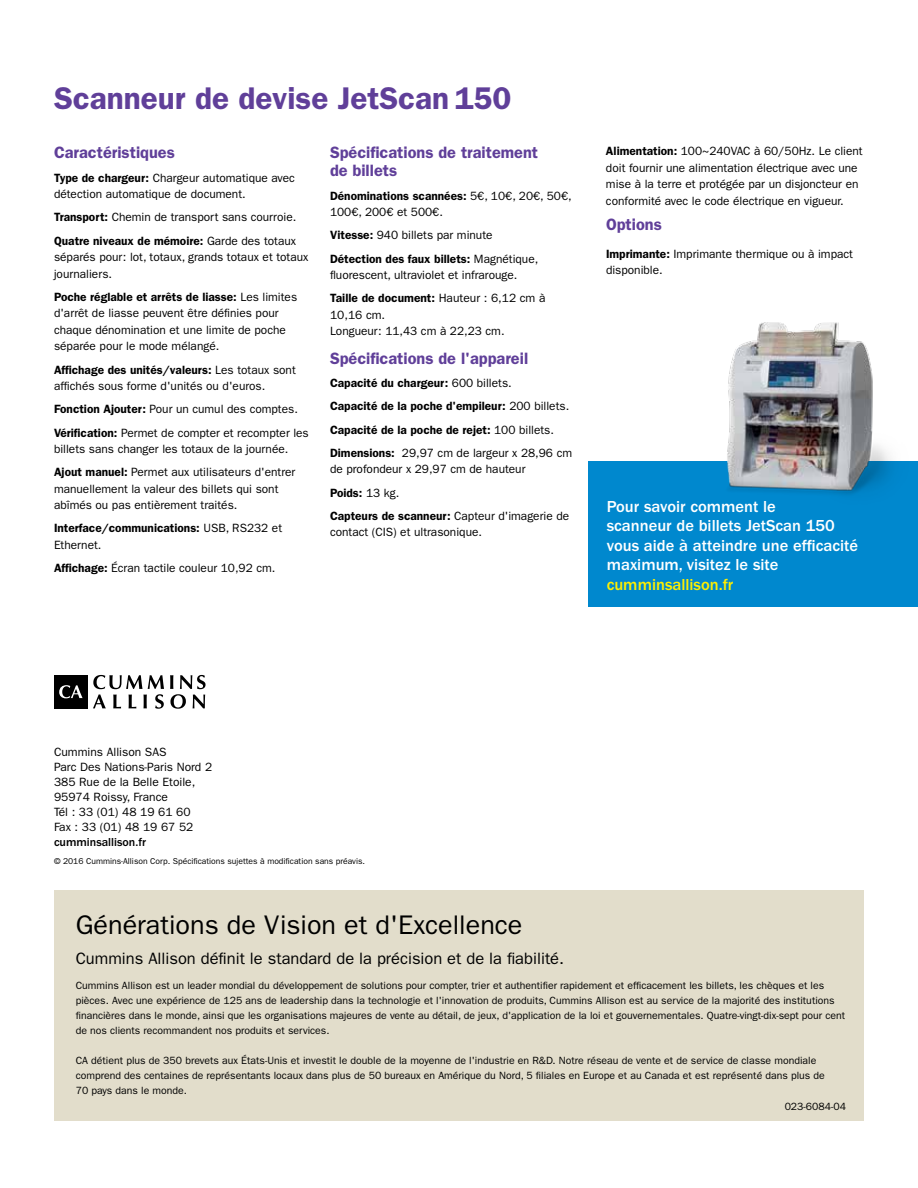
<style>
.page{position:relative;width:918px;height:1188px;background:#fff}
.page>*{position:absolute;margin:0;border:0;box-sizing:border-box;transform-origin:0 0}
.t1{font:600 31.5px "ITC Franklin Gothic Std";color:#603f99}
.t2{font:27px "ITC Franklin Gothic Std";color:#000}
.t3{font:500 16.5px/19.5px "ITC Franklin Gothic Std";color:#fff}
.t4{font:600 16.5px/18px "ITC Franklin Gothic Std";color:#603f99}
.t5{font:16.5px "ITC Franklin Gothic Std";color:#000}
.t6{font:500 16.5px "ITC Franklin Gothic Std";color:#ffef00}
.t7{font:12px/16.5px "ITC Franklin Gothic Std";color:#000}
.t8{font:600 12px/23.2px "ITC Franklin Gothic Std";color:#000}
.t9{font:500 12px "ITC Franklin Gothic Std";color:#000}
.t10{font:10.5px/15px "ITC Franklin Gothic Std";color:#000}
.t11{font:8.55px "ITC Franklin Gothic Std";color:#000}
.s1{font-weight:600}
.s2{font-weight:400}
</style>
<div class="page">
<hr style="left:917px;top:0;width:1px;height:428px;background:#603f99">
<hr style="left:917px;top:432px;width:1px;height:756px;background:#000">
<div style="left:588px;top:462px;width:330px;height:145px;background:#0088ce"></div>
<img style="left:683px;top:296px;width:235px;height:199px">
<svg style="left:93px;top:675px;width:71px;height:34px"></svg>
<svg style="left:170px;top:675px;width:36px;height:34px"></svg>
<div style="left:54px;top:675px;width:33px;height:33px;background:#000"></div>
<svg style="left:59px;top:685px;width:24px;height:13px"></svg>
<div style="left:54px;top:890px;width:810px;height:230px;background:#e2ddcb"></div>
<h1 class="t1" style="left:54px;top:79px;width:459px">Scanneur de devise JetScan 150</h1>
<h3 class="t4" style="left:54px;top:144px;width:122px">Caractéristiques</h3>
<p class="t7" style="left:54px;top:169px;width:242px"><span class="s1">Type de chargeur:</span> Chargeur automatique avec détection automatique de document.</p>
<p class="t7" style="left:54px;top:206px;width:244px;line-height:23.2px"><span class="s1">Transport:</span> Chemin de transport sans courroie.<br><span class="s1">Quatre niveaux de mémoire:</span> Garde des totaux</p>
<p class="t7" style="left:54px;top:249px;width:256px">séparés pour: lot, totaux, grands totaux et totaux journaliers.</p>
<p class="t7" style="left:54px;top:289px;width:245px"><span class="s1">Poche réglable et arrêts de liasse:</span> Les limites d'arrêt de liasse peuvent être définies pour chaque dénomination et une limite de poche séparée pour le mode mélangé.</p>
<p class="t7" style="left:54px;top:361px;width:243px"><span class="s1">Affichage des unités/valeurs:</span> Les totaux sont affichés sous forme d'unités ou d'euros.</p>
<p class="t7" style="left:54px;top:398px;width:256px;line-height:23.2px"><span class="s1">Fonction Ajouter:</span> Pour un cumul des comptes.<br><span class="s1">Vérification:</span> Permet de compter et recompter les</p>
<p class="t7" style="left:54px;top:437px;width:243px;line-height:23.2px">billets sans changer les totaux de la journée.<br><span class="s1">Ajout manuel:</span> Permet aux utilisateurs d'entrer</p>
<p class="t7" style="left:54px;top:481px;width:226px">manuellement la valeur des billets qui sont abîmés ou pas entièrement traités.</p>
<p class="t8" style="left:54px;top:520px;width:230px;line-height:16.5px">Interface/communications: <span class="s2">USB, RS232 et<br>Ethernet.</span></p>
<p class="t7" style="left:54px;top:560px;width:223px"><span class="s1">Affichage:</span> Écran tactile couleur 10,92 cm.</p>
<h3 class="t4" style="left:330px;top:144px;width:210px">Spécifications de traitement de billets</h3>
<p class="t7" style="left:330px;top:187px;width:243px"><span class="s1">Dénominations scannées:</span> 5€, 10€, 20€, 50€,<br>100€, 200€ et 500€.</p>
<p class="t8" style="left:330px;top:224px;width:210px">Vitesse: <span class="s2">940 billets par minute<br></span>Détection des faux billets: <span class="s2">Magnétique,</span></p>
<p class="t7" style="left:330px;top:263px;width:217px;line-height:23.2px">fluorescent, ultraviolet et infrarouge.<br><span class="s1">Taille de document:</span> Hauteur : 6,12 cm à</p>
<p class="t7" style="left:330px;top:307px;width:176px">10,16 cm.<br>Longueur: 11,43 cm à 22,23 cm.</p>
<h3 class="t4" style="left:330px;top:349px;width:200px">Spécifications de l'appareil</h3>
<p class="t8" style="left:330px;top:371px;width:244px">Capacité du chargeur: <span class="s2">600 billets.<br></span>Capacité de la poche d'empileur: <span class="s2">200 billets.<br></span>Capacité de la poche de rejet: <span class="s2">100 billets.<br></span>Dimensions: <span class="s2">29,97 cm de largeur x 28,96 cm</span></p>
<p class="t7" style="left:330px;top:458px;width:241px;line-height:23.2px">de profondeur x 29,97 cm de hauteur<br><span class="s1">Poids:</span> 13 kg.<br><span class="s1">Capteurs de scanneur:</span> Capteur d'imagerie de</p>
<p class="t7" style="left:330px;top:524px;width:154px">contact (CIS) et ultrasonique.</p>
<p class="t7" style="left:606px;top:143px;width:258px"><span class="s1">Alimentation:</span> 100~240VAC à 60/50Hz. Le client doit fournir une alimentation électrique avec une mise à la terre et protégée par un disjoncteur en conformité avec le code électrique en vigueur.</p>
<h3 class="t4" style="left:606px;top:216px;width:57px">Options</h3>
<p class="t7" style="left:606px;top:246px;width:249px"><span class="s1">Imprimante:</span> Imprimante thermique ou à impact disponible.</p>
<h3 class="t3" style="left:607px;top:496px;width:253px">Pour savoir comment le<br>scanneur de billets JetScan 150 vous aide à atteindre une efficacité maximum, visitez le site</h3>
<h3 class="t6" style="left:607px;top:575px;width:128px">cumminsallison.fr</h3>
<p class="t7" style="left:54px;top:744px;width:160px;line-height:15px">Cummins Allison SAS<br>Parc Des Nations-Paris Nord 2<br>385 Rue de la Belle Etoile,<br>95974 Roissy, France<br>Tél : 33 (01) 48 19 61 60<br>Fax : 33 (01) 48 19 67 52</p>
<p class="t9" style="left:54px;top:835px;width:94px">cumminsallison.fr</p>
<p class="t11" style="left:54px;top:856px;width:313px">© 2016 Cummins-Allison Corp. Spécifications sujettes à modification sans préavis.</p>
<h2 class="t2" style="left:76px;top:910px;width:448px">Générations de Vision et d'Excellence</h2>
<h3 class="t5" style="left:76px;top:949px;width:490px">Cummins Allison définit le standard de la précision et de la fiabilité.</h3>
<p class="t10" style="left:76px;top:978px;width:771px">Cummins Allison est un leader mondial du développement de solutions pour compter, trier et authentifier rapidement et efficacement les billets, les chèques et les pièces. Avec une expérience de 125 ans de leadership dans la technologie et l'innovation de produits, Cummins Allison est au service de la majorité des institutions financières dans le monde, ainsi que les organisations majeures de vente au détail, de jeux, d'application de la loi et gouvernementales. Quatre-vingt-dix-sept pour cent de nos clients recommandent nos produits et services.</p>
<p class="t10" style="left:76px;top:1053px;width:751px">CA détient plus de 350 brevets aux États-Unis et investit le double de la moyenne de l'industrie en R&amp;D. Notre réseau de vente et de service de classe mondiale comprend des centaines de représentants locaux dans plus de 50 bureaux en Amérique du Nord, 5 filiales en Europe et au Canada et est représenté dans plus de<br>70 pays dans le monde.</p>
<p class="t10" style="left:785px;top:1099px;width:63px">023-6084-04</p>
</div>
